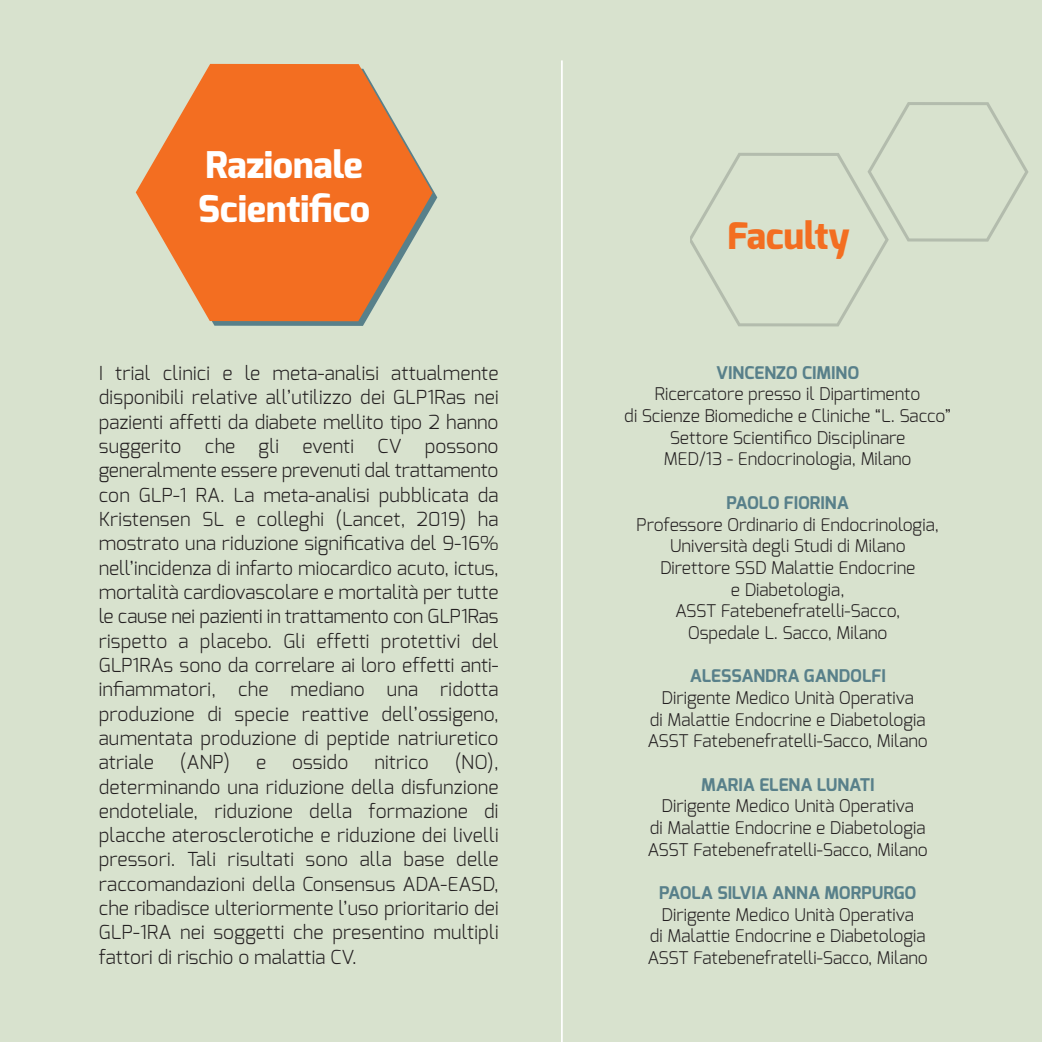
<style>
.page{position:relative;width:1042px;height:1042px;background:#d8e2ce}
.page>*{position:absolute;margin:0;border:0;box-sizing:border-box;transform-origin:0 0}
.t1{font:800 36.75px/44.1px "Exo";color:#fff}
.t2{font:800 36.75px "Exo";color:#f36e21}
.t3{font:300 19.25px/24.3px "Exo";letter-spacing:.01em;color:#231f20;text-align:justify}
.t4{font:300 17.5px/21.7px "Exo";color:#231f20;text-align:center}
.t5{font:700 17.5px "Exo";color:#58808a}
</style>
<div class="page">
<svg style="left:210px;top:190px;width:227px;height:136px"></svg>
<svg style="left:136px;top:64px;width:297px;height:257px;fill:#f36e21"></svg>
<svg style="left:691px;top:102px;width:337px;height:224px"></svg>
<hr style="left:561px;top:60px;width:2px;height:982px;background:#fff">
<h1 class="t1" style="left:198px;top:144px;width:174px">Razionale<br>Scientifico</h1>
<p class="t3" style="left:99px;top:363px;width:401px">I trial clinici e le meta-analisi attualmente disponibili relative all’utilizzo dei GLP1Ras nei pazienti affetti da diabete mellito tipo 2 hanno suggerito che gli eventi CV possono generalmente essere prevenuti dal trattamento con GLP-1 RA. La meta-analisi pubblicata da Kristensen SL e colleghi (Lancet, 2019) ha mostrato una riduzione significativa del 9-16% nell’incidenza di infarto miocardico acuto, ictus, mortalità cardiovascolare e mortalità per tutte le cause nei pazienti in trattamento con GLP1Ras rispetto a placebo. Gli effetti protettivi del GLP1RAs sono da correlare ai loro effetti anti&shy;infiammatori, che mediano una ridotta produzione di specie reattive dell’ossigeno, aumentata produzione di peptide natriuretico atriale</p>
<p class="t3" style="left:99px;top:752px;width:401px;text-indent:356px">(NO), determinando una riduzione della disfunzione endoteliale, riduzione della formazione di placche aterosclerotiche e riduzione dei livelli pressori. Tali risultati sono alla base delle raccomandazioni della Consensus ADA-EASD, che ribadisce ulteriormente l’uso prioritario dei GLP-1RA nei soggetti che presentino multipli fattori di rischio o malattia CV.</p>
<p class="t3" style="left:180px;top:752px;width:52px">(ANP)</p>
<p class="t3" style="left:256px;top:752px;width:12px">e</p>
<p class="t3" style="left:292px;top:752px;width:58px">ossido</p>
<p class="t3" style="left:374px;top:752px;width:56px">nitrico</p>
<h1 class="t2" style="left:727px;top:214px;width:124px">Faculty</h1>
<p class="t5" style="left:716px;top:362px;width:144px">VINCENZO CIMINO</p>
<p class="t4" style="left:624px;top:385px;width:328px">Ricercatore presso il Dipartimento<br>di Scienze Biomediche e Cliniche “L. Sacco” Settore Scientifico Disciplinare<br>MED/13 - Endocrinologia, Milano</p>
<p class="t5" style="left:726px;top:492px;width:124px">PAOLO FIORINA</p>
<p class="t4" style="left:636px;top:515px;width:304px">Professore Ordinario di Endocrinologia,<br>Università degli Studi di Milano<br>Direttore SSD Malattie Endocrine<br>e Diabetologia,<br>ASST Fatebenefratelli-Sacco,<br>Ospedale L. Sacco, Milano</p>
<p class="t5" style="left:690px;top:666px;width:197px">ALESSANDRA GANDOLFI</p>
<p class="t4" style="left:647px;top:688px;width:282px">Dirigente Medico Unità Operativa<br>di Malattie Endocrine e Diabetologia<br>ASST Fatebenefratelli-Sacco, Milano</p>
<p class="t5" style="left:701px;top:774px;width:175px">MARIA ELENA LUNATI</p>
<p class="t4" style="left:647px;top:797px;width:282px">Dirigente Medico Unità Operativa<br>di Malattie Endocrine e Diabetologia<br>ASST Fatebenefratelli-Sacco, Milano</p>
<p class="t5" style="left:659px;top:883px;width:259px">PAOLA SILVIA ANNA MORPURGO</p>
<p class="t4" style="left:647px;top:905px;width:282px">Dirigente Medico Unità Operativa<br>di Malattie Endocrine e Diabetologia<br>ASST Fatebenefratelli-Sacco, Milano</p>
</div>
